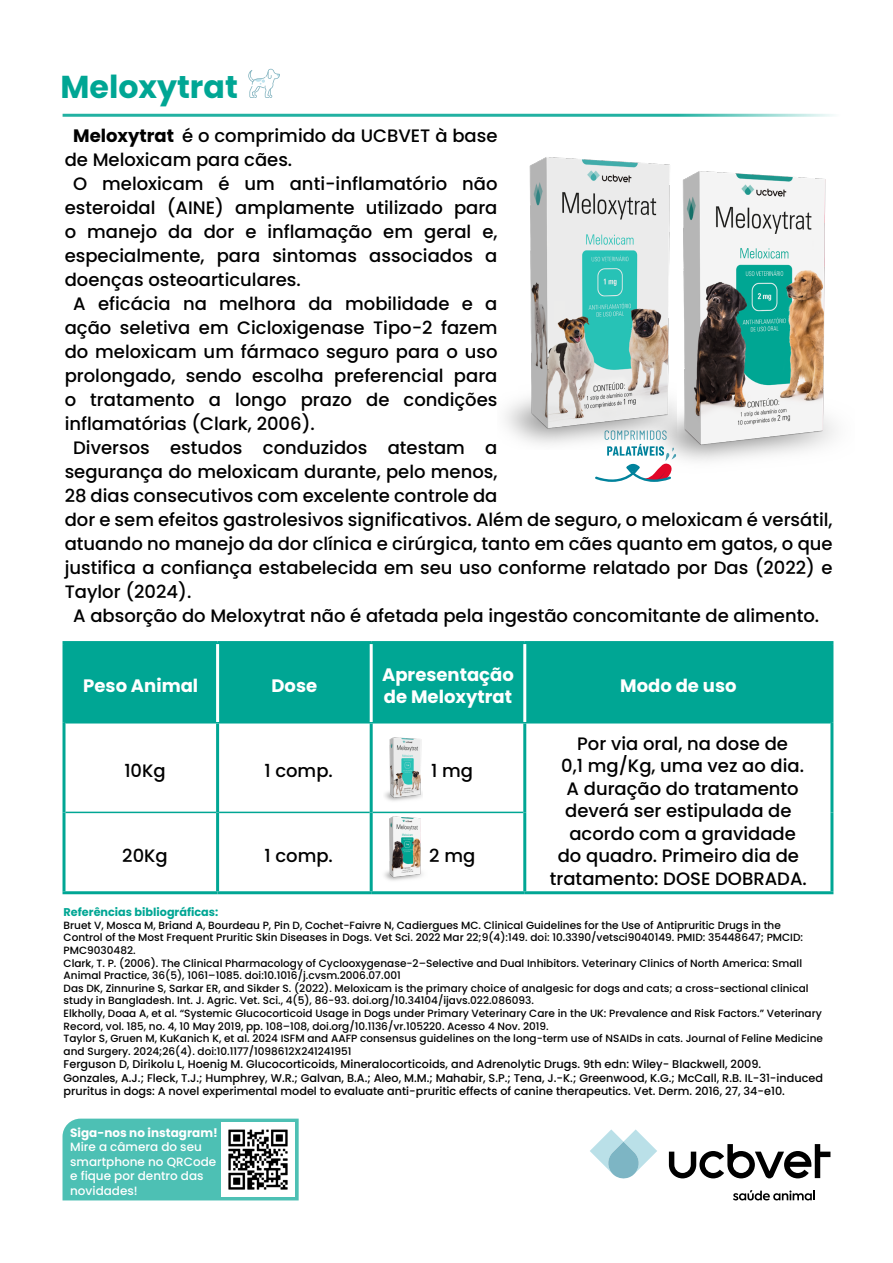
<style>
.page{position:relative;width:893px;height:1263px;background:#fff}
.page>*{position:absolute;margin:0;border:0;box-sizing:border-box;transform-origin:0 0}
.t1{font:700 31.65px "Poppins";color:#00a694}
.t2{font:500 18px/22.5px "Poppins";color:#000;text-align:center}
.t3{font:700 18px/22.5px "Poppins";color:#fff}
.t4{font:500 12px/14.4px "Poppins";color:#fff}
.t5{font:700 12px "Poppins";color:#fff}
.t6{font:500 11.25px/13.5px "Poppins";color:#000}
.t7{font:700 11.25px "Poppins";color:#00a694}
.t8{font:500 10.5px/12.6px "Poppins";color:#000}
.s1{font-weight:700}
</style>
<div class="page">
<hr style="left:63px;top:114px;width:781px;height:3px;background:#00a694">
<svg style="left:248px;top:69px;width:32px;height:29px"></svg>
<div style="left:66px;top:644px;width:764px;height:78px;background:#00a694"></div>
<hr style="left:66px;top:722px;width:152px;height:1px;background:#00a694">
<hr style="left:218px;top:722px;width:153px;height:1px;background:#00a694">
<hr style="left:371px;top:722px;width:154px;height:1px;background:#00a694">
<hr style="left:525px;top:722px;width:305px;height:1px;background:#00a694">
<hr style="left:66px;top:812px;width:150px;height:1px;background:#00a694">
<hr style="left:219px;top:812px;width:151px;height:1px;background:#00a694">
<hr style="left:373px;top:812px;width:150px;height:1px;background:#00a694">
<hr style="left:63px;top:641px;width:155px;height:3px;background:#00a694">
<hr style="left:63px;top:644px;width:3px;height:79px;background:#00a694">
<hr style="left:218px;top:641px;width:153px;height:3px;background:#00a694">
<hr style="left:371px;top:641px;width:154px;height:3px;background:#00a694">
<hr style="left:525px;top:641px;width:308px;height:3px;background:#00a694">
<hr style="left:830px;top:644px;width:3px;height:79px;background:#00a694">
<hr style="left:63px;top:723px;width:3px;height:89px;background:#00a694">
<hr style="left:216px;top:723px;width:3px;height:89px;background:#00a694">
<hr style="left:370px;top:723px;width:3px;height:89px;background:#00a694">
<hr style="left:523px;top:723px;width:3px;height:89px;background:#00a694">
<hr style="left:830px;top:723px;width:3px;height:89px;background:#00a694">
<hr style="left:830px;top:812px;width:3px;height:79px;background:#00a694">
<hr style="left:525px;top:891px;width:308px;height:3px;background:#00a694">
<hr style="left:63px;top:812px;width:3px;height:79px;background:#00a694">
<hr style="left:216px;top:812px;width:3px;height:79px;background:#00a694">
<hr style="left:370px;top:812px;width:3px;height:79px;background:#00a694">
<hr style="left:523px;top:812px;width:3px;height:79px;background:#00a694">
<hr style="left:63px;top:891px;width:155px;height:3px;background:#00a694">
<hr style="left:218px;top:891px;width:153px;height:3px;background:#00a694">
<hr style="left:371px;top:891px;width:154px;height:3px;background:#00a694">
<hr style="left:216px;top:644px;width:3px;height:78px;background:#fff">
<hr style="left:370px;top:644px;width:3px;height:78px;background:#fff">
<hr style="left:523px;top:644px;width:3px;height:78px;background:#fff">
<div style="left:63px;top:1118px;width:236px;height:82px;background:#4dc0b4"></div>
<img style="left:222px;top:1123px;width:73px;height:73px">
<svg style="left:669px;top:1144px;width:161px;height:34px"></svg>
<svg style="left:590px;top:1129px;width:67px;height:50px"></svg>
<svg style="left:733px;top:1190px;width:82px;height:10px"></svg>
<img style="left:505px;top:157px;width:91px;height:288px">
<img style="left:596px;top:160px;width:239px;height:322px">
<img style="left:384px;top:737px;width:38px;height:64px">
<img style="left:371px;top:810px;width:56px;height:75px">
<h1 class="t1" style="left:60px;top:68px;width:179px">Meloxytrat</h1>
<h2 class="t2" style="left:73px;top:125px;width:426px"><span class="s1">Meloxytrat</span> é o comprimido da UCBVET à base</h2>
<h2 class="t2" style="left:65px;top:149px;width:229px">de Meloxicam para cães.</h2>
<h2 class="t2" style="left:73px;top:173px;width:426px">O meloxicam é um anti-inflamatório não</h2>
<h2 class="t2" style="left:65px;top:197px;width:434px">esteroidal (AINE) amplamente utilizado para</h2>
<h2 class="t2" style="left:65px;top:221px;width:434px">o manejo da dor e inflamação em geral e,</h2>
<h2 class="t2" style="left:65px;top:245px;width:434px">especialmente, para sintomas associados a</h2>
<h2 class="t2" style="left:65px;top:269px;width:238px">doenças osteoarticulares.</h2>
<h2 class="t2" style="left:73px;top:293px;width:426px">A eficácia na melhora da mobilidade e a</h2>
<h2 class="t2" style="left:65px;top:317px;width:434px">ação seletiva em Cicloxigenase Tipo-2 fazem</h2>
<h2 class="t2" style="left:65px;top:341px;width:434px">do meloxicam um fármaco seguro para o uso</h2>
<h2 class="t2" style="left:65px;top:365px;width:434px">prolongado, sendo escolha preferencial para</h2>
<h2 class="t2" style="left:65px;top:389px;width:434px">o tratamento a longo prazo de condições</h2>
<h2 class="t2" style="left:65px;top:413px;width:252px">inflamatórias (Clark, 2006).</h2>
<h2 class="t2" style="left:73px;top:437px;width:426px">Diversos estudos conduzidos atestam a</h2>
<h2 class="t2" style="left:65px;top:461px;width:434px">segurança do meloxicam durante, pelo menos,</h2>
<h2 class="t2" style="left:65px;top:485px;width:434px">28 dias consecutivos com excelente controle da</h2>
<h2 class="t2" style="left:65px;top:509px;width:769px">dor e sem efeitos gastrolesivos significativos. Além de seguro, o meloxicam é versátil,</h2>
<h2 class="t2" style="left:65px;top:533px;width:769px">atuando no manejo da dor clínica e cirúrgica, tanto em cães quanto em gatos, o que</h2>
<h2 class="t2" style="left:65px;top:557px;width:769px">justifica a confiança estabelecida em seu uso conforme relatado por Das (2022) e</h2>
<h2 class="t2" style="left:65px;top:581px;width:128px">Taylor (2024).</h2>
<h2 class="t2" style="left:73px;top:605px;width:747px">A absorção do Meloxytrat não é afetada pela ingestão concomitante de alimento.</h2>
<h2 class="t3" style="left:83px;top:675px;width:116px">Peso Animal</h2>
<h2 class="t3" style="left:272px;top:675px;width:47px">Dose</h2>
<h2 class="t3" style="left:382px;top:663px;width:133px">Apresentação de Meloxytrat</h2>
<h2 class="t3" style="left:620px;top:675px;width:118px">Modo de uso</h2>
<h2 class="t2" style="left:550px;top:732px;width:259px">Por via oral, na dose de<br>0,1 mg/Kg, uma vez ao dia.<br>A duração do tratamento deverá ser estipulada de acordo com a gravidade<br>do quadro. Primeiro dia de tratamento: DOSE DOBRADA.</h2>
<h2 class="t2" style="left:124px;top:759px;width:43px">10Kg</h2>
<h2 class="t2" style="left:264px;top:759px;width:70px">1 comp.</h2>
<h2 class="t2" style="left:431px;top:759px;width:43px">1 mg</h2>
<h2 class="t2" style="left:122px;top:844px;width:47px">20Kg</h2>
<h2 class="t2" style="left:264px;top:844px;width:70px">1 comp.</h2>
<h2 class="t2" style="left:429px;top:844px;width:47px">2 mg</h2>
<p class="t7" style="left:64px;top:906px;width:156px">Referências bibliográficas:</p>
<p class="t8" style="left:64px;top:919px;width:761px">Bruet V, Mosca M, Briand A, Bourdeau P, Pin D, Cochet-Faivre N, Cadiergues MC. Clinical Guidelines for the Use of Antipruritic Drugs in the<br>Control of the Most Frequent Pruritic Skin Diseases in Dogs. Vet Sci. 2022 Mar 22;9(4):149. doi: 10.3390/vetsci9040149. PMID: 35448647; PMCID:<br>PMC9030482.<br>Clark, T. P. (2006). The Clinical Pharmacology of Cyclooxygenase-2–Selective and Dual Inhibitors. Veterinary Clinics of North America: Small Animal Practice, 36(5), 1061–1085. doi:10.1016/j.cvsm.2006.07.001<br>Das DK, Zinnurine S, Sarkar ER, and Sikder S. (2022). Meloxicam is the primary choice of analgesic for dogs and cats; a cross-sectional clinical study in Bangladesh. Int. J. Agric. Vet. Sci., 4(5), 86-93. doi.org/10.34104/ijavs.022.086093.<br>Elkholly, Doaa A, et al. “Systemic Glucocorticoid Usage in Dogs under Primary Veterinary Care in the UK: Prevalence and Risk Factors.” Veterinary Record, vol. 185, no. 4, 10 May 2019, pp. 108–108, doi.org/10.1136/vr.105220. Acesso 4 Nov. 2019.<br>Taylor S, Gruen M, KuKanich K, et al. 2024 ISFM and AAFP consensus guidelines on the long-term use of NSAIDs in cats. Journal of Feline Medicine and Surgery. 2024;26(4). doi:10.1177/1098612X241241951</p>
<p class="t6" style="left:64px;top:1057px;width:761px">Ferguson D, Dirikolu L, Hoenig M. Glucocorticoids, Mineralocorticoids, and Adrenolytic Drugs. 9th edn: Wiley- Blackwell, 2009.<br>Gonzales, A.J.; Fleck, T.J.; Humphrey, W.R.; Galvan, B.A.; Aleo, M.M.; Mahabir, S.P.; Tena, J.-K.; Greenwood, K.G.; McCall, R.B. IL-31-induced pruritus in dogs: A novel experimental model to evaluate anti-pruritic effects of canine therapeutics. Vet. Derm. 2016, 27, 34-e10.</p>
<p class="t5" style="left:70px;top:1126px;width:149px">Siga-nos no instagram!</p>
<p class="t4" style="left:70px;top:1140px;width:148px">Mire a câmera do seu smartphone no QRCode e fique por dentro das novidades!</p>
</div>
